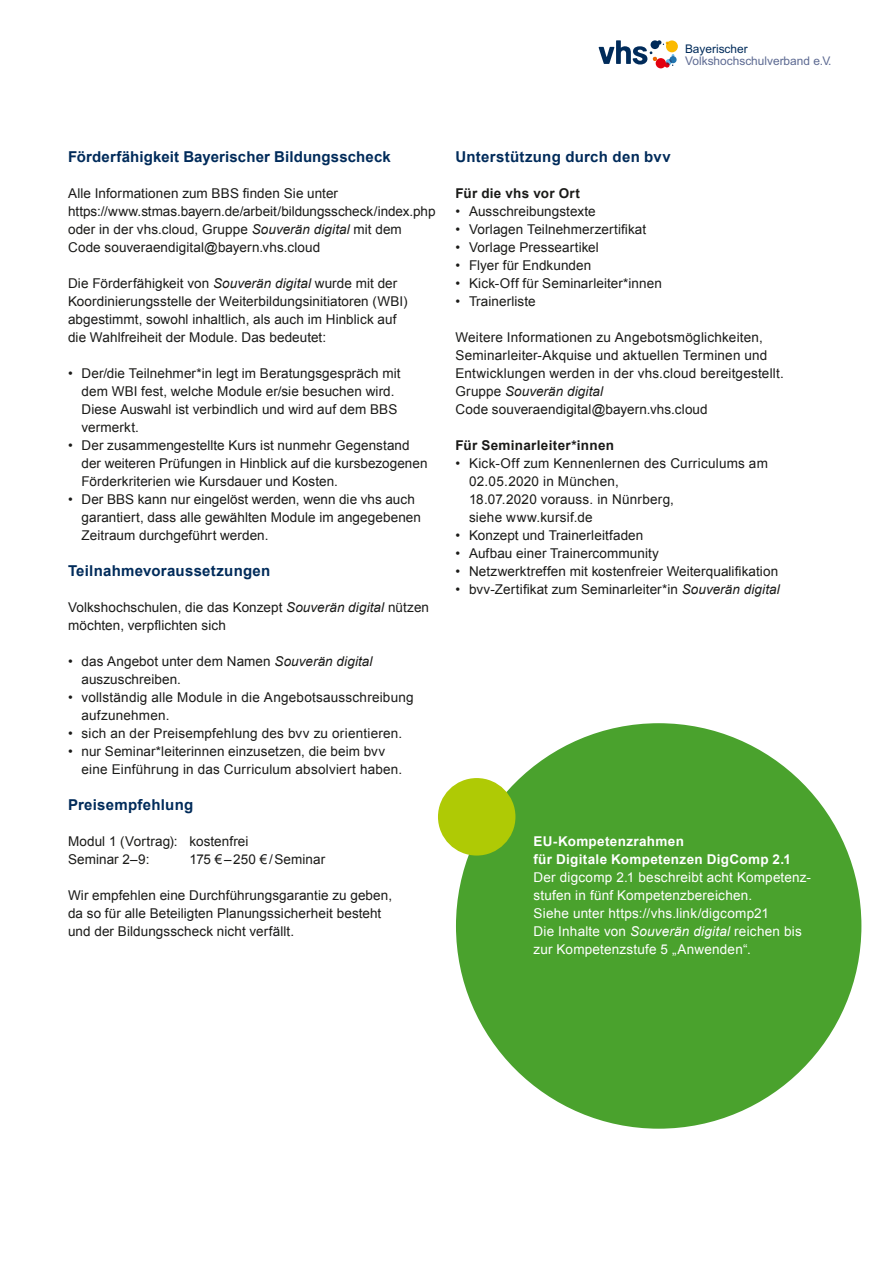
<style>
.page{position:relative;width:893px;height:1263px;background:#fff}
.page>*{position:absolute;margin:0;border:0;box-sizing:border-box;transform-origin:0 0}
.t1{font:700 15px "Arial";letter-spacing:.015em;color:#002b5a}
.t2{font:13.5px/18px "Arial";letter-spacing:.01em;color:#1a1a18}
.t3{font:13.5px/18px "Arial";letter-spacing:.015em;color:#fff}
.t4{font:700 13.5px/18px "Arial";letter-spacing:.025em;color:#fff}
.t5{font:700 13.5px "Arial";letter-spacing:.02em;color:#1a1a18}
.t6{font:11.85px "Arial";color:#5d6a92}
.t7{font:11.85px "Arial";color:#002b5a}
.s1{font-style:italic}
</style>
<div class="page">
<svg style="left:599px;top:40px;width:79px;height:28px"></svg>
<div style="left:456px;top:723px;width:405px;height:406px;background:#4aa22d;border-radius:50%"></div>
<div style="left:438px;top:778px;width:77px;height:77px;background:#afca05;border-radius:50%"></div>
<p class="t7" style="left:685px;top:41px;width:64px">Bayerischer</p>
<p class="t6" style="left:685px;top:53px;width:148px">Volkshochschulverband e.V.</p>
<p class="t1" style="left:68px;top:147px;width:324px">Förderfähigkeit Bayerischer Bildungsscheck</p>
<p class="t2" style="left:68px;top:184px;width:369px">Alle Informationen zum BBS finden Sie unter https://www.stmas.bayern.de/arbeit/bildungsscheck/index.php oder in der vhs.cloud, Gruppe <span class="s1">Souverän digital</span> mit dem Code souveraendigital@bayern.vhs.cloud</p>
<p class="t2" style="left:68px;top:274px;width:341px">Die Förderfähigkeit von <span class="s1">Souverän digital</span> wurde mit der Koordinierungsstelle der Weiterbildungsinitiatoren (WBI) abgestimmt, sowohl inhaltlich, als auch im Hinblick auf die Wahlfreiheit der Module. Das bedeutet:</p>
<p class="t2" style="left:82px;top:364px;width:320px;text-indent:-14px">• Der/die Teilnehmer*in legt im Beratungsgespräch mit dem WBI fest, welche Module er/sie besuchen wird.<br>Diese Auswahl ist verbindlich und wird auf dem BBS vermerkt.</p>
<p class="t2" style="left:82px;top:436px;width:347px;text-indent:-14px">• Der zusammengestellte Kurs ist nunmehr Gegenstand der weiteren Prüfungen in Hinblick auf die kursbezogenen<br>Förderkriterien wie Kursdauer und Kosten.</p>
<p class="t2" style="left:82px;top:490px;width:341px;text-indent:-14px">• Der BBS kann nur eingelöst werden, wenn die vhs auch garantiert, dass alle gewählten Module im angegebenen<br>Zeitraum durchgeführt werden.</p>
<p class="t1" style="left:68px;top:561px;width:204px">Teilnahmevoraussetzungen</p>
<p class="t2" style="left:68px;top:598px;width:363px">Volkshochschulen, die das Konzept <span class="s1">Souverän digital</span> nützen möchten, verpflichten sich</p>
<p class="t2" style="left:82px;top:652px;width:292px;text-indent:-14px">• das Angebot unter dem Namen <span class="s1">Souverän digital </span>auszuschreiben.</p>
<p class="t2" style="left:82px;top:688px;width:334px;text-indent:-14px">• vollständig alle Module in die Angebotsausschreibung aufzunehmen.</p>
<p class="t2" style="left:68px;top:724px;width:336px">• sich an der Preisempfehlung des bvv zu orientieren.</p>
<p class="t2" style="left:82px;top:742px;width:322px;text-indent:-14px">• nur Seminar*leiterinnen einzusetzen, die beim bvv eine Einführung in das Curriculum absolviert haben.</p>
<p class="t1" style="left:68px;top:795px;width:127px">Preisempfehlung</p>
<p class="t2" style="left:68px;top:832px;width:182px">Modul 1 (Vortrag): kostenfrei<br>Seminar 2–9:</p>
<p class="t2" style="left:190px;top:850px;width:137px">175 €–250 €/Seminar</p>
<p class="t2" style="left:68px;top:886px;width:326px">Wir empfehlen eine Durchführungsgarantie zu geben, da so für alle Beteiligten Planungssicherheit besteht und der Bildungsscheck nicht verfällt.</p>
<p class="t1" style="left:455px;top:147px;width:217px">Unterstützung durch den bvv</p>
<p class="t5" style="left:455px;top:184px;width:126px">Für die vhs vor Ort</p>
<p class="t2" style="left:455px;top:202px;width:142px">• Ausschreibungstexte</p>
<p class="t2" style="left:455px;top:220px;width:192px">• Vorlagen Teilnehmerzertifikat</p>
<p class="t2" style="left:455px;top:238px;width:145px">• Vorlage Presseartikel</p>
<p class="t2" style="left:455px;top:256px;width:137px">• Flyer für Endkunden</p>
<p class="t2" style="left:455px;top:274px;width:208px">• Kick-Off für Seminarleiter*innen</p>
<p class="t2" style="left:455px;top:292px;width:82px">• Trainerliste</p>
<p class="t2" style="left:455px;top:328px;width:330px">Weitere Informationen zu Angebotsmöglichkeiten, Seminarleiter-Akquise und aktuellen Terminen und Entwicklungen werden in der vhs.cloud bereitgestellt.<br>Gruppe <span class="s1">Souverän digital<br></span>Code souveraendigital@bayern.vhs.cloud</p>
<p class="t5" style="left:455px;top:436px;width:160px">Für Seminarleiter*innen</p>
<p class="t2" style="left:469px;top:454px;width:300px;text-indent:-14px">• Kick-Off zum Kennenlernen des Curriculums am<br>02.05.2020 in München,<br>18.07.2020 vorauss. in Nünrberg,<br>siehe www.kursif.de</p>
<p class="t2" style="left:455px;top:526px;width:189px">• Konzept und Trainerleitfaden</p>
<p class="t2" style="left:455px;top:544px;width:205px">• Aufbau einer Trainercommunity</p>
<p class="t2" style="left:455px;top:562px;width:324px">• Netzwerktreffen mit kostenfreier Weiterqualifikation</p>
<p class="t2" style="left:455px;top:580px;width:326px">• bvv-Zertifikat zum Seminarleiter*in <span class="s1">Souverän digital</span></p>
<p class="t4" style="left:533px;top:833px;width:259px">EU-Kompetenzrahmen<br>für Digitale Kompetenzen DigComp 2.1</p>
<p class="t3" style="left:533px;top:868px;width:279px">Der digcomp 2.1 beschreibt acht Kompetenz&shy;stufen in fünf Kompetenzbereichen.<br>Siehe unter https://vhs.link/digcomp21<br>Die Inhalte von <span class="s1">Souverän digital</span> reichen bis zur Kompetenzstufe 5 „Anwenden“.</p>
</div>
